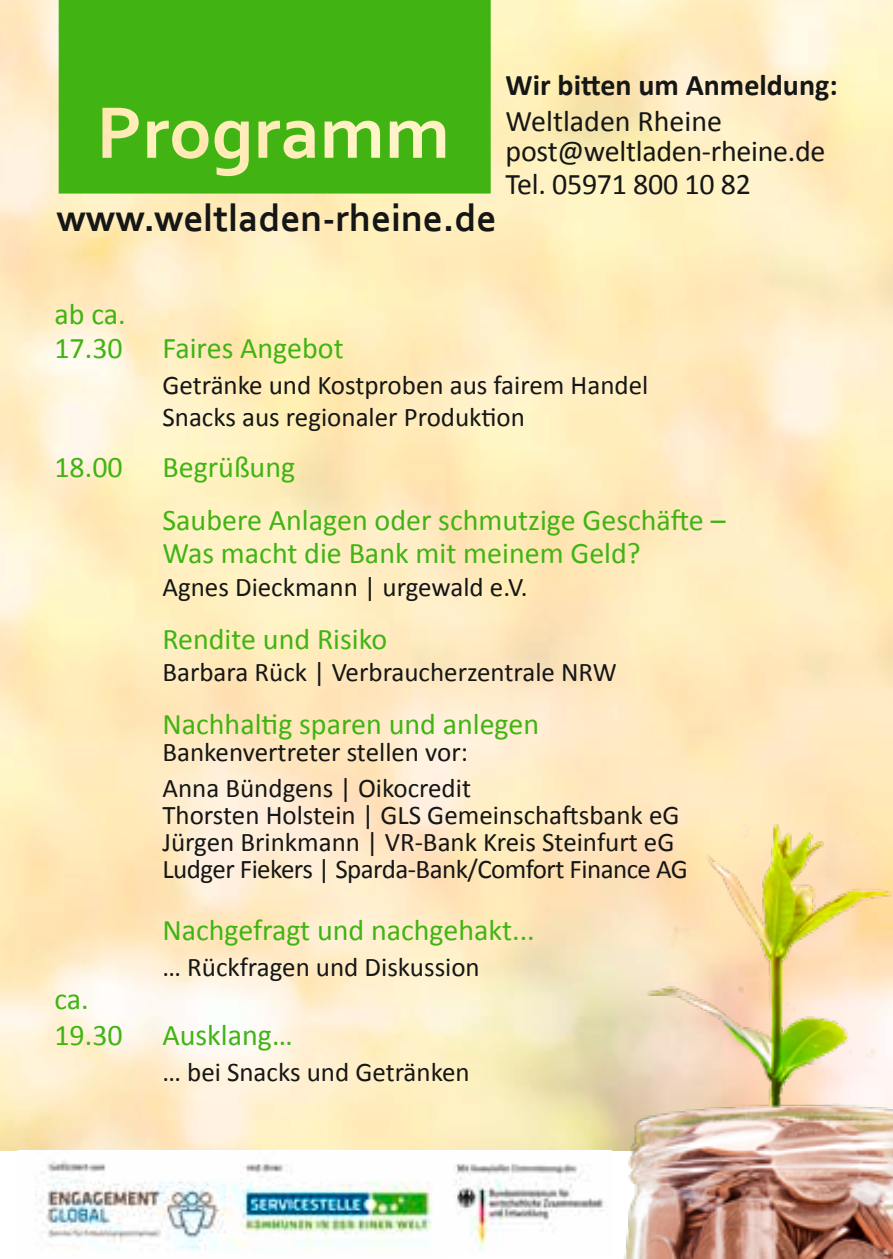
<style>
.page{position:relative;width:893px;height:1259px;background:#fff}
.page>*{position:absolute;margin:0;border:0;box-sizing:border-box;transform-origin:0 0}
.t1{font:700 39.3px "Corbel";color:#151616}
.t2{font:30px/33px "Calibri";color:#41b414}
.t3{font:30px/30px "Calibri";letter-spacing:-.01em;color:#151616}
.t4{font:700 30px "Calibri";color:#151616}
.t5{font:27px/27px "Calibri";color:#151616}
</style>
<div class="page">
<svg style="left:59px;top:0;width:432px;height:194px;fill:#41b414"></svg>
<img style="left:36px;top:1160px;width:190px;height:91px">
<img style="left:514px;top:747px;width:379px;height:512px">
<img style="left:226px;top:1164px;width:207px;height:87px">
<img style="left:454px;top:1151px;width:157px;height:105px">
<h1 class="t1" style="left:57px;top:193px;width:442px">www.weltladen-rheine.de</h1>
<p class="t4" style="left:506px;top:65px;width:334px">Wir bitten um Anmeldung:</p>
<p class="t3" style="left:506px;top:106px;width:321px">Weltladen Rheine post@weltladen-rheine.de</p>
<p class="t3" style="left:506px;top:169px;width:247px">Tel. 05971 800 10 82</p>
<p class="t2" style="left:54px;top:298px;width:73px">ab ca.<br>17.30</p>
<p class="t2" style="left:162px;top:331px;width:183px">Faires Angebot</p>
<p class="t5" style="left:162px;top:368px;width:487px;line-height:32.4px">Getränke und Kostproben aus fairem Handel<br>Snacks aus regionaler Produktion</p>
<p class="t2" style="left:54px;top:450px;width:70px">18.00</p>
<p class="t2" style="left:162px;top:440px;width:565px;line-height:53.1px">Begrüßung<br>Saubere Anlagen oder schmutzige Geschäfte –</p>
<p class="t2" style="left:162px;top:536px;width:480px">Was macht die Bank mit meinem Geld?</p>
<p class="t5" style="left:162px;top:573px;width:367px">Agnes Dieckmann | urgewald e.V.</p>
<p class="t2" style="left:162px;top:622px;width:226px">Rendite und Risiko</p>
<p class="t5" style="left:162px;top:659px;width:456px">Barbara Rück | Verbraucherzentrale NRW</p>
<p class="t2" style="left:162px;top:708px;width:378px">Nachhaltig sparen und anlegen</p>
<p class="t5" style="left:162px;top:735px;width:310px;line-height:35.4px">Bankenvertreter stellen vor:<br>Anna Bündgens | Oikocredit</p>
<p class="t5" style="left:162px;top:801px;width:527px">Thorsten Holstein | GLS Gemeinschaftsbank eG<br>Jürgen Brinkmann | VR-Bank Kreis Steinfurt eG<br>Ludger Fiekers | Sparda-Bank/Comfort Finance AG</p>
<p class="t2" style="left:162px;top:913px;width:374px">Nachgefragt und nachgehakt...</p>
<p class="t5" style="left:162px;top:953px;width:319px">… Rückfragen und Diskussion</p>
<p class="t2" style="left:54px;top:980px;width:70px;line-height:36px">ca.<br>19.30</p>
<p class="t2" style="left:162px;top:1018px;width:132px">Ausklang…</p>
<p class="t5" style="left:162px;top:1058px;width:309px">… bei Snacks und Getränken</p>
</div>
